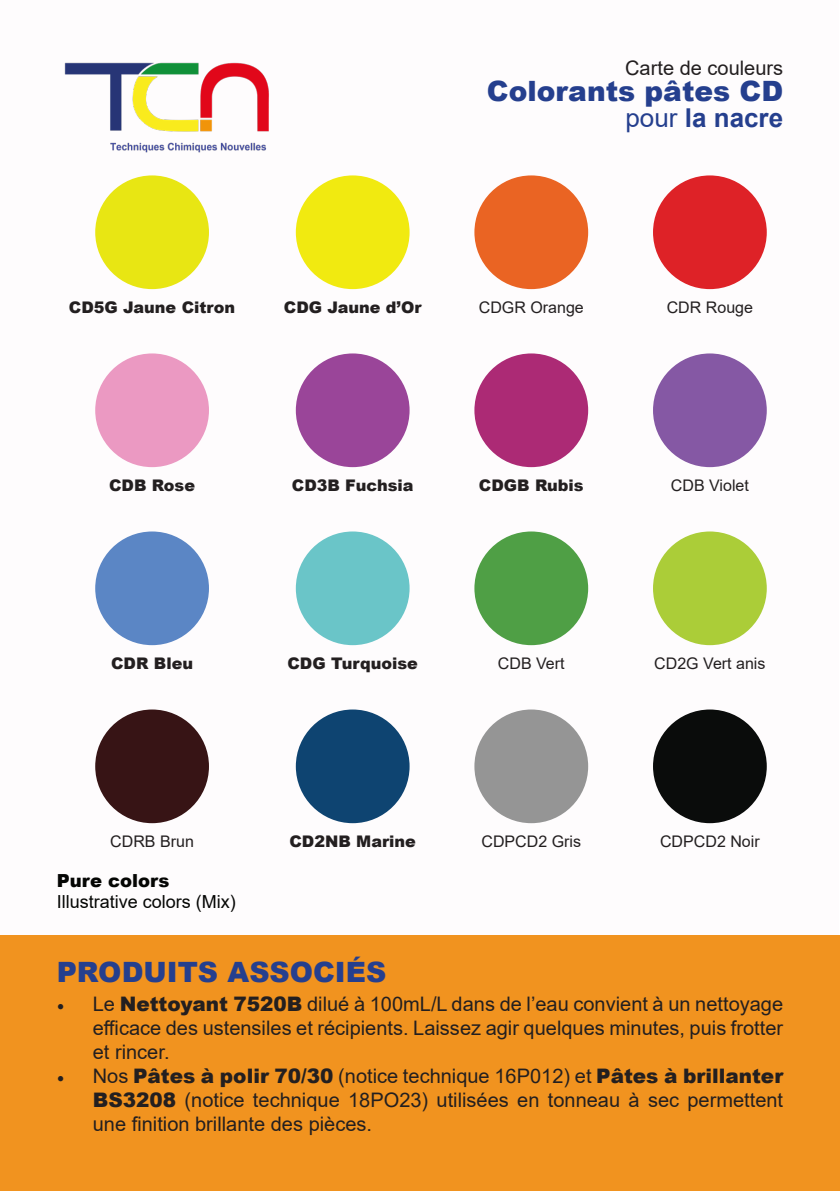
<style>
.page{position:relative;width:840px;height:1191px;background:#fff}
.page>*{position:absolute;margin:0;border:0;box-sizing:border-box;transform-origin:0 0}
.t1{font:900 28px "Arial";color:#253f8e}
.t2{font:700 26px "Arial";color:#253f8e}
.t3{font:20px/24px "Arial";color:#231f20;text-align:justify}
.t4{font:18px "Arial";color:#050604}
.t5{font:900 18px "Arial";color:#050604}
.t6{font:900 16px "Arial";color:#231f20}
.t7{font:16px "Arial";color:#231f20}
.s1{font-weight:400}
.s2{font-family:"Minion Pro"}
.s3{font-weight:900}
</style>
<div class="page">
<div style="left:0;top:935px;width:839px;height:256px;background:#f1931f"></div>
<img style="left:64px;top:62px;width:205px;height:91px">
<div style="left:296px;top:709px;width:113px;height:114px;background:#0e4471;border-radius:50%"></div>
<div style="left:296px;top:175px;width:113px;height:114px;background:#f1ea10;border-radius:50%"></div>
<div style="left:296px;top:353px;width:113px;height:114px;background:#9a4599;border-radius:50%"></div>
<div style="left:296px;top:531px;width:113px;height:114px;background:#6ac5c8;border-radius:50%"></div>
<div style="left:474px;top:709px;width:114px;height:114px;background:#959595;border-radius:50%"></div>
<div style="left:474px;top:175px;width:114px;height:114px;background:#ea6423;border-radius:50%"></div>
<div style="left:474px;top:353px;width:114px;height:114px;background:#ac2a75;border-radius:50%"></div>
<div style="left:474px;top:531px;width:114px;height:114px;background:#4f9f45;border-radius:50%"></div>
<div style="left:95px;top:709px;width:114px;height:114px;background:#371415;border-radius:50%"></div>
<div style="left:95px;top:175px;width:114px;height:114px;background:#e8e613;border-radius:50%"></div>
<div style="left:95px;top:353px;width:114px;height:114px;background:#eb99c2;border-radius:50%"></div>
<div style="left:95px;top:531px;width:114px;height:114px;background:#5b86c5;border-radius:50%"></div>
<div style="left:652px;top:175px;width:114px;height:114px;background:#de2227;border-radius:50%"></div>
<div style="left:652px;top:353px;width:114px;height:114px;background:#8558a4;border-radius:50%"></div>
<div style="left:652px;top:531px;width:114px;height:114px;background:#abcd38;border-radius:50%"></div>
<div style="left:652px;top:709px;width:114px;height:114px;background:#0a0c0b;border-radius:50%"></div>
<p class="t3" style="left:625px;top:55px;width:159px">Carte de couleurs</p>
<p class="t1" style="left:486px;top:70px;width:298px">Colorants pâtes CD</p>
<p class="t2" style="left:625px;top:100px;width:159px"><span class="s1">pour</span> la nacre</p>
<p class="t6" style="left:69px;top:296px;width:168px">CD5G Jaune Citron</p>
<p class="t6" style="left:284px;top:296px;width:139px">CDG Jaune d’Or</p>
<p class="t7" style="left:478px;top:297px;width:106px">CDGR Orange</p>
<p class="t7" style="left:666px;top:297px;width:88px">CDR Rouge</p>
<p class="t6" style="left:109px;top:474px;width:87px">CDB Rose</p>
<p class="t6" style="left:292px;top:474px;width:123px">CD3B Fuchsia</p>
<p class="t6" style="left:478px;top:474px;width:106px">CDGB Rubis</p>
<p class="t7" style="left:670px;top:474px;width:79px">CDB Violet</p>
<p class="t6" style="left:111px;top:652px;width:83px">CDR Bleu</p>
<p class="t6" style="left:287px;top:652px;width:132px">CDG Turquoise</p>
<p class="t7" style="left:497px;top:652px;width:68px">CDB Vert</p>
<p class="t7" style="left:654px;top:652px;width:113px">CD2G Vert anis</p>
<p class="t7" style="left:110px;top:830px;width:85px">CDRB Brun</p>
<p class="t6" style="left:289px;top:830px;width:128px">CD2NB Marine</p>
<p class="t7" style="left:481px;top:830px;width:101px">CDPCD2 Gris</p>
<p class="t7" style="left:659px;top:830px;width:101px">CDPCD2 Noir</p>
<p class="t5" style="left:57px;top:867px;width:114px">Pure colors</p>
<p class="t4" style="left:57px;top:889px;width:181px">Illustrative colors (Mix)</p>
<p class="t1" style="left:57px;top:952px;width:331px">PRODUITS ASSOCIÉS</p>
<p class="t3" style="left:93px;top:991px;width:691px;text-indent:-36px"><span class="s2">•</span> Le <span class="s3">Nettoyant 7520B</span> dilué à 100mL/L dans de l’eau convient à un nettoyage efficace des ustensiles et récipients. Laissez agir quelques minutes, puis frotter et rincer.</p>
<p class="t3" style="left:93px;top:1063px;width:691px;text-indent:-36px"><span class="s2">•</span> Nos <span class="s3">Pâtes à polir 70/30</span> (notice technique 16P012) et <span class="s3">Pâtes à brillanter BS3208</span> (notice technique 18PO23) utilisées en tonneau à sec permettent une finition brillante des pièces.</p>
</div>
